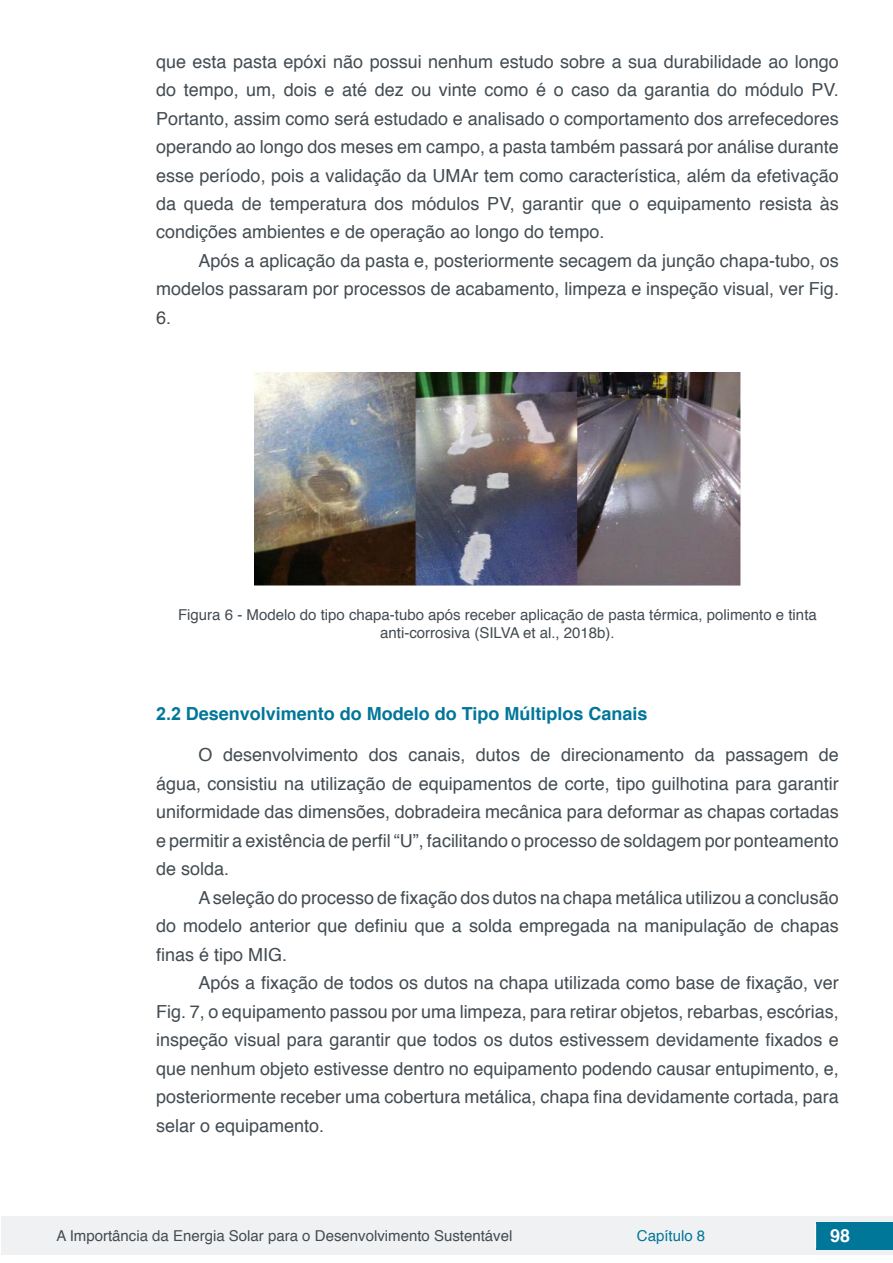
<style>
.page{position:relative;width:893px;height:1263px;background:#fff}
.page>*{position:absolute;margin:0;border:0;box-sizing:border-box;transform-origin:0 0}
.t1{font:18px/28.5px "Helvetica";color:#434c52;text-align:justify}
.t2{font:700 18px "Helvetica";color:#007699}
.t3{font:700 18px "Helvetica";color:#fff}
.t4{font:15px/18px "Helvetica";color:#434c52;text-align:center}
.t5{font:15px "Helvetica";color:#007699}
.s1{font-family:"Arial"}
</style>
<div class="page">
<div style="left:1px;top:1216px;width:891px;height:38px;background:#f0f1f2"></div>
<div style="left:816px;top:1222px;width:77px;height:27px;background:#007699"></div>
<svg style="left:815px;top:1224px;width:1px;height:24px"></svg>
<img style="left:254px;top:373px;width:486px;height:212px">
<p class="t1" style="left:156px;top:47px;width:684px">que esta pasta epóxi não possui nenhum estudo sobre a sua durabilidade ao longo do tempo, um, dois e até dez ou vinte como é o caso da garantia do módulo PV.<br>Portanto, assim como será estudado e analisado o comportamento dos arrefecedores operando ao longo dos meses em campo, a pasta também passará por análise durante esse período, pois a validação da UMAr tem como característica, além da efetivação da queda de temperatura dos módulos PV, garantir que o equipamento resista às condições ambientes e de operação ao longo do tempo.</p>
<p class="t1" style="left:156px;top:247px;width:684px;text-indent:43px">Após a aplicação da pasta e, posteriormente secagem da junção chapa-tubo, os modelos passaram por processos de acabamento, limpeza e inspeção visual, ver Fig.<br>6.</p>
<p class="t4" style="left:178px;top:606px;width:640px">Figura 6 - Modelo do tipo chapa-tubo após receber aplicação de pasta térmica, polimento e tinta anti-corrosiva (SILVA et al., 2018b).</p>
<p class="t2" style="left:156px;top:699px;width:493px"><span class="s1">2.2</span> Desenvolvimento do Modelo do Tipo Múltiplos Canais</p>
<p class="t1" style="left:156px;top:741px;width:684px;text-indent:43px">O desenvolvimento dos canais, dutos de direcionamento da passagem de água, consistiu na utilização de equipamentos de corte, tipo guilhotina para garantir uniformidade das dimensões, dobradeira mecânica para deformar as chapas cortadas e permitir a existência de perfil “U”, facilitando o processo de soldagem por ponteamento de solda.</p>
<p class="t1" style="left:156px;top:884px;width:684px;text-indent:43px">A seleção do processo de fixação dos dutos na chapa metálica utilizou a conclusão do modelo anterior que definiu que a solda empregada na manipulação de chapas finas é tipo MIG.</p>
<p class="t1" style="left:156px;top:969px;width:684px;text-indent:43px">Após a fixação de todos os dutos na chapa utilizada como base de fixação, ver Fig. 7, o equipamento passou por uma limpeza, para retirar objetos, rebarbas, escórias, inspeção visual para garantir que todos os dutos estivessem devidamente fixados e que nenhum objeto estivesse dentro no equipamento podendo causar entupimento, e, posteriormente receber uma cobertura metálica, chapa fina devidamente cortada, para selar o equipamento.</p>
<p class="t4" style="left:56px;top:1227px;width:458px">A Importância da Energia Solar para o Desenvolvimento Sustentável</p>
<p class="t5" style="left:637px;top:1224px;width:70px">Capítulo 8</p>
<p class="t3" style="left:830px;top:1221px;width:22px">98</p>
</div>
